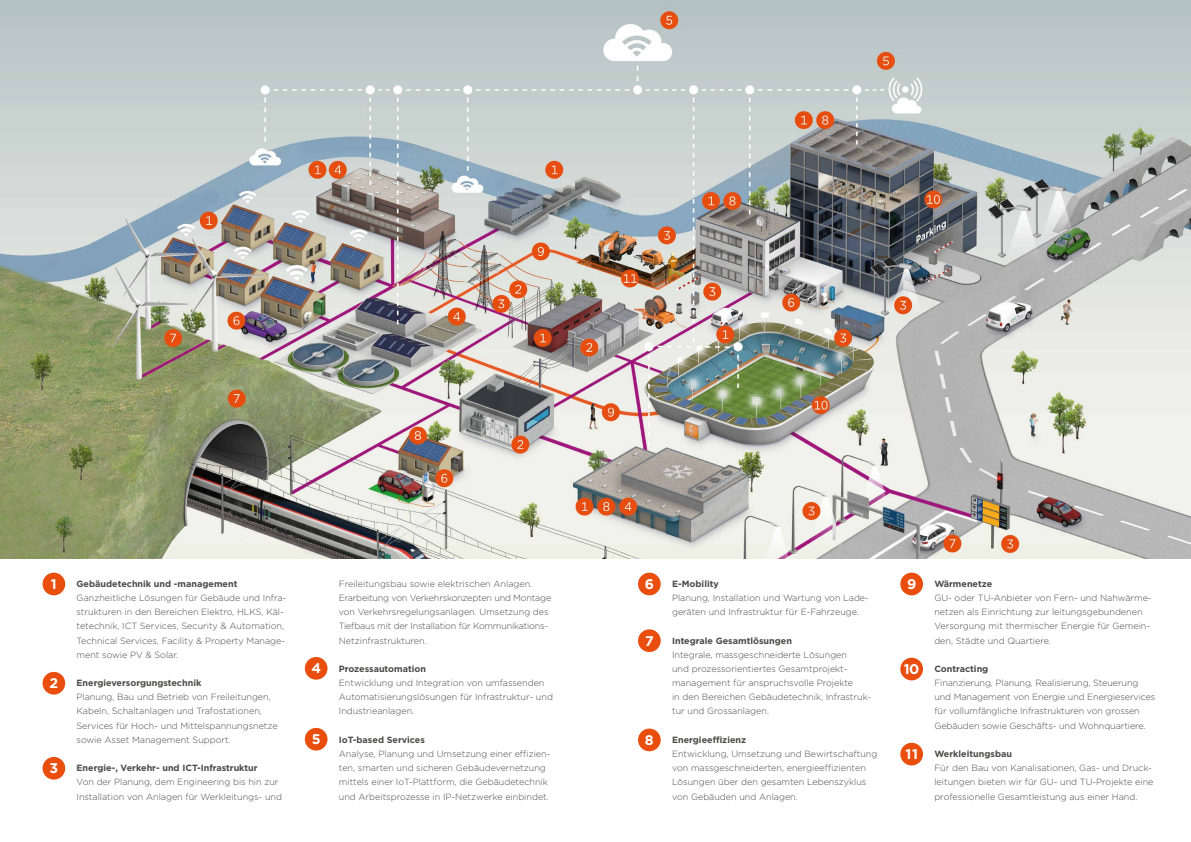
<style>
.page{position:relative;width:1191px;height:842px;background:#fff}
.page>*{position:absolute;margin:0;border:0;box-sizing:border-box;transform-origin:0 0}
.t1{font:700 14px "Gotham";color:#fff}
.t2{font:300 9px/14.2px "Gotham";color:#4a4a49}
.t3{font:700 9px "Gotham";color:#4a4a49}
.t4{font:300 9px/14.2px "Gotham";letter-spacing:-.02em;color:#4a4a49}
</style>
<div class="page">
<img style="left:0;top:0;width:1191px;height:558px">
<div style="left:638px;top:629px;width:22px;height:23px;background:#e94e0f;border-radius:50%"></div>
<div style="left:638px;top:729px;width:22px;height:22px;background:#e94e0f;border-radius:50%"></div>
<div style="left:305px;top:657px;width:22px;height:23px;background:#e94e0f;border-radius:50%"></div>
<div style="left:305px;top:728px;width:22px;height:22px;background:#e94e0f;border-radius:50%"></div>
<div style="left:43px;top:573px;width:22px;height:22px;background:#e94e0f;border-radius:50%"></div>
<div style="left:43px;top:672px;width:22px;height:22px;background:#e94e0f;border-radius:50%"></div>
<div style="left:43px;top:757px;width:22px;height:23px;background:#e94e0f;border-radius:50%"></div>
<div style="left:900px;top:658px;width:23px;height:22px;background:#e94e0f;border-radius:50%"></div>
<div style="left:900px;top:743px;width:23px;height:22px;background:#e94e0f;border-radius:50%"></div>
<div style="left:900px;top:573px;width:23px;height:22px;background:#e94e0f;border-radius:50%"></div>
<div style="left:638px;top:573px;width:22px;height:22px;background:#e94e0f;border-radius:50%"></div>
<h1 class="t1" style="left:51px;top:575px;width:7px">1</h1>
<h1 class="t1" style="left:49px;top:674px;width:10px">2</h1>
<h1 class="t1" style="left:50px;top:759px;width:10px">3</h1>
<p class="t3" style="left:77px;top:578px;width:162px">Gebäudetechnik und -management</p>
<p class="t2" style="left:77px;top:590px;width:211px">Ganzheitliche Lösungen für Gebäude und Infra&shy;strukturen in den Bereichen Elektro, HLKS, Käl&shy;tetechnik, ICT Services, Security &amp; Automation, Technical Services, Facility &amp; Property Manage&shy;ment sowie PV &amp; Solar.</p>
<p class="t3" style="left:77px;top:677px;width:126px">Energieversorgungstechnik</p>
<p class="t2" style="left:77px;top:690px;width:203px">Planung, Bau und Betrieb von Freileitungen, Kabeln, Schaltanlagen und Trafostationen, Services für Hoch- und Mittelspannungsnetze sowie Asset Management Support.</p>
<p class="t3" style="left:77px;top:762px;width:182px">Energie-, Verkehr- und ICT-Infrastruktur</p>
<p class="t2" style="left:77px;top:775px;width:207px">Von der Planung, dem Engineering bis hin zur<br>Installation von Anlagen für Werkleitungs- und</p>
<h1 class="t1" style="left:311px;top:659px;width:11px">4</h1>
<h1 class="t1" style="left:312px;top:730px;width:10px">5</h1>
<p class="t2" style="left:339px;top:576px;width:195px">Freileitungsbau sowie elektrischen Anlagen.</p>
<h1 class="t1" style="left:644px;top:575px;width:11px">6</h1>
<h1 class="t1" style="left:907px;top:575px;width:11px">9</h1>
<p class="t4" style="left:339px;top:590px;width:214px">Erarbeitung von Verkehrskonzepten und Montage von Verkehrsregelungsanlagen. Umsetzung des Tiefbaus mit der Installation für Kommunikations-Netzinfrastrukturen.</p>
<p class="t3" style="left:339px;top:663px;width:89px">Prozessautomation</p>
<p class="t2" style="left:339px;top:675px;width:216px">Entwicklung und Integration von umfassenden<br>Automatisierungslösungen für Infrastruktur- und<br>Industrieanlagen.</p>
<p class="t3" style="left:339px;top:734px;width:88px">IoT-based Services</p>
<p class="t2" style="left:339px;top:746px;width:213px">Analyse, Planung und Umsetzung einer effizien&shy;ten, smarten und sicheren Gebäudevernetzung mittels einer IoT-Plattform, die Gebäudetechnik und Arbeitsprozesse in IP-Netzwerke einbindet.</p>
<p class="t3" style="left:672px;top:578px;width:48px">E-Mobility</p>
<p class="t2" style="left:672px;top:590px;width:197px">Planung, Installation und Wartung von Lade&shy;geräten und Infrastruktur für E-Fahrzeuge.</p>
<p class="t3" style="left:672px;top:634px;width:121px">Integrale Gesamtlösungen</p>
<p class="t2" style="left:672px;top:647px;width:201px">Integrale, massgeschneiderte Lösungen<br>und prozessorientiertes Gesamtprojekt&shy;management für anspruchsvolle Projekte<br>in den Bereichen Gebäudetechnik, Infrastruk&shy;tur und Grossanlagen.</p>
<p class="t3" style="left:672px;top:734px;width:76px">Energieeffizienz</p>
<p class="t2" style="left:672px;top:746px;width:207px">Entwicklung, Umsetzung und Bewirtschaftung von massgeschneiderten, energieeffizienten Lösungen über den gesamten Lebenszyklus von Gebäuden und Anlagen.</p>
<h1 class="t1" style="left:645px;top:631px;width:10px">7</h1>
<h1 class="t1" style="left:904px;top:660px;width:17px">10</h1>
<h1 class="t1" style="left:645px;top:731px;width:10px">8</h1>
<h1 class="t1" style="left:905px;top:745px;width:14px">11</h1>
<p class="t3" style="left:934px;top:578px;width:59px">Wärmenetze</p>
<p class="t2" style="left:934px;top:590px;width:217px">GU- oder TU-Anbieter von Fern- und Nahwärme&shy;netzen als Einrichtung zur leitungsgebundenen Versorgung mit thermischer Energie für Gemein&shy;den, Städte und Quartiere.</p>
<p class="t3" style="left:934px;top:663px;width:56px">Contracting</p>
<p class="t2" style="left:934px;top:676px;width:223px">Finanzierung, Planung, Realisierung, Steuerung und Management von Energie und Energieservices für vollumfängliche Infrastrukturen von grossen Gebäuden sowie Geschäfts- und Wohnquartiere.</p>
<p class="t3" style="left:934px;top:748px;width:79px">Werkleitungsbau</p>
<p class="t2" style="left:934px;top:761px;width:221px">Für den Bau von Kanalisationen, Gas- und Druck&shy;leitungen bieten wir für GU- und TU-Projekte eine professionelle Gesamtleistung aus einer Hand.</p>
</div>
